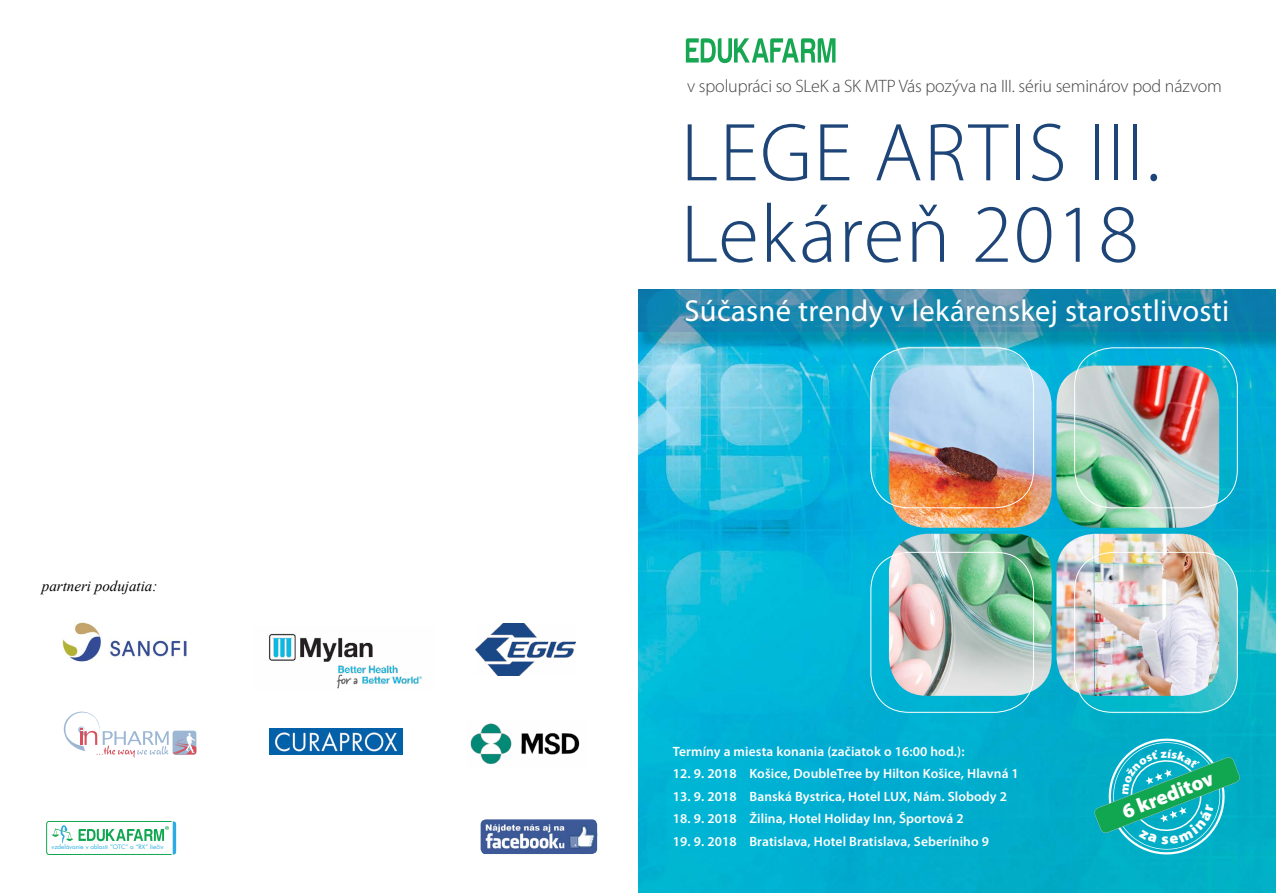
<style>
.page{position:relative;width:1276px;height:893px;background:#fff}
.page>*{position:absolute;margin:0;border:0;box-sizing:border-box;transform-origin:0 0}
.t1{font:300 82.95px/81.4px "Myriad Pro";letter-spacing:.02em;color:#1d4578}
.t2{font:30.45px "Myriad Pro";letter-spacing:.01em;color:#fff}
.t3{font:900 20.55px "Myriad Pro";color:#fff}
.t4{font:300 18px "Myriad Pro";letter-spacing:-.01em;color:#464547}
.t5{font:italic 15px "Times New Roman";color:#000}
.t6{font:600 13.5px "Myriad Pro";letter-spacing:.01em;color:#fff}
.t7{font:5.85px "Futura CE";color:#2cace2;scale:1.04 1}
</style>
<div class="page">
<img style="left:638px;top:352px;width:638px;height:541px">
<img style="left:480px;top:819px;width:117px;height:35px">
<svg style="left:46px;top:821px;width:130px;height:34px"></svg>
<svg style="left:686px;top:38px;width:149px;height:25px"></svg>
<img style="left:889px;top:366px;width:162px;height:162px">
<img style="left:889px;top:534px;width:162px;height:162px">
<img style="left:1056px;top:366px;width:163px;height:162px">
<img style="left:1056px;top:534px;width:163px;height:162px">
<div style="left:634px;top:293px;width:642px;height:59px;background:#000;opacity:.62"></div>
<svg style="left:638px;top:290px;width:638px;height:42px;background:#2286ad"></svg>
<div style="left:1074px;top:552px;width:163px;height:161px;border:1px solid #fff;border-radius:38px"></div>
<div style="left:870px;top:552px;width:164px;height:161px;border:1px solid #fff;border-radius:38px"></div>
<div style="left:1074px;top:347px;width:163px;height:161px;border:1px solid #fff;border-radius:38px"></div>
<div style="left:870px;top:347px;width:164px;height:161px;border:1px solid #fff;border-radius:38px"></div>
<img style="left:62px;top:622px;width:125px;height:40px">
<img style="left:269px;top:633px;width:153px;height:56px">
<img style="left:475px;top:623px;width:100px;height:52px">
<svg style="left:64px;top:711px;width:132px;height:47px"></svg>
<img style="left:270px;top:729px;width:132px;height:26px">
<img style="left:470px;top:723px;width:110px;height:41px">
<svg style="left:1094px;top:736px;width:146px;height:121px;background:#17b1b0"></svg>
<p class="t5" style="left:42px;top:575px;width:117px">partneri podujatia:</p>
<p class="t7" style="left:51px;top:843px;width:109px">vzdelávanie v oblasti “OTC” a “RX” liečiv</p>
<h3 class="t4" style="left:687px;top:76px;width:536px">v spolupráci so SLeK a SK MTP Vás pozýva na III. sériu seminárov pod názvom</h3>
<h1 class="t1" style="left:681px;top:113px;width:481px">LEGE ARTIS III.<br>Lekáreň 2018</h1>
<h2 class="t2" style="left:684px;top:294px;width:546px">Súčasné trendy v lekárenskej starostlivosti</h2>
<p class="t6" style="left:673px;top:743px;width:293px">Termíny a miesta konania (začiatok o 16:00 hod.):</p>
<p class="t6" style="left:673px;top:765px;width:347px">12. 9. 2018 Košice, DoubleTree by Hilton Košice, Hlavná 1</p>
<p class="t6" style="left:673px;top:788px;width:336px">13. 9. 2018 Banská Bystrica, Hotel LUX, Nám. Slobody 2</p>
<p class="t6" style="left:673px;top:810px;width:292px">18. 9. 2018 Žilina, Hotel Holiday Inn, Športová 2</p>
<p class="t6" style="left:673px;top:833px;width:318px">19. 9. 2018 Bratislava, Hotel Bratislava, Seberíniho 9</p>
<h3 class="t3" style="left:1118px;top:801px;width:98px;rotate:-21deg">6 kreditov</h3>
</div>
